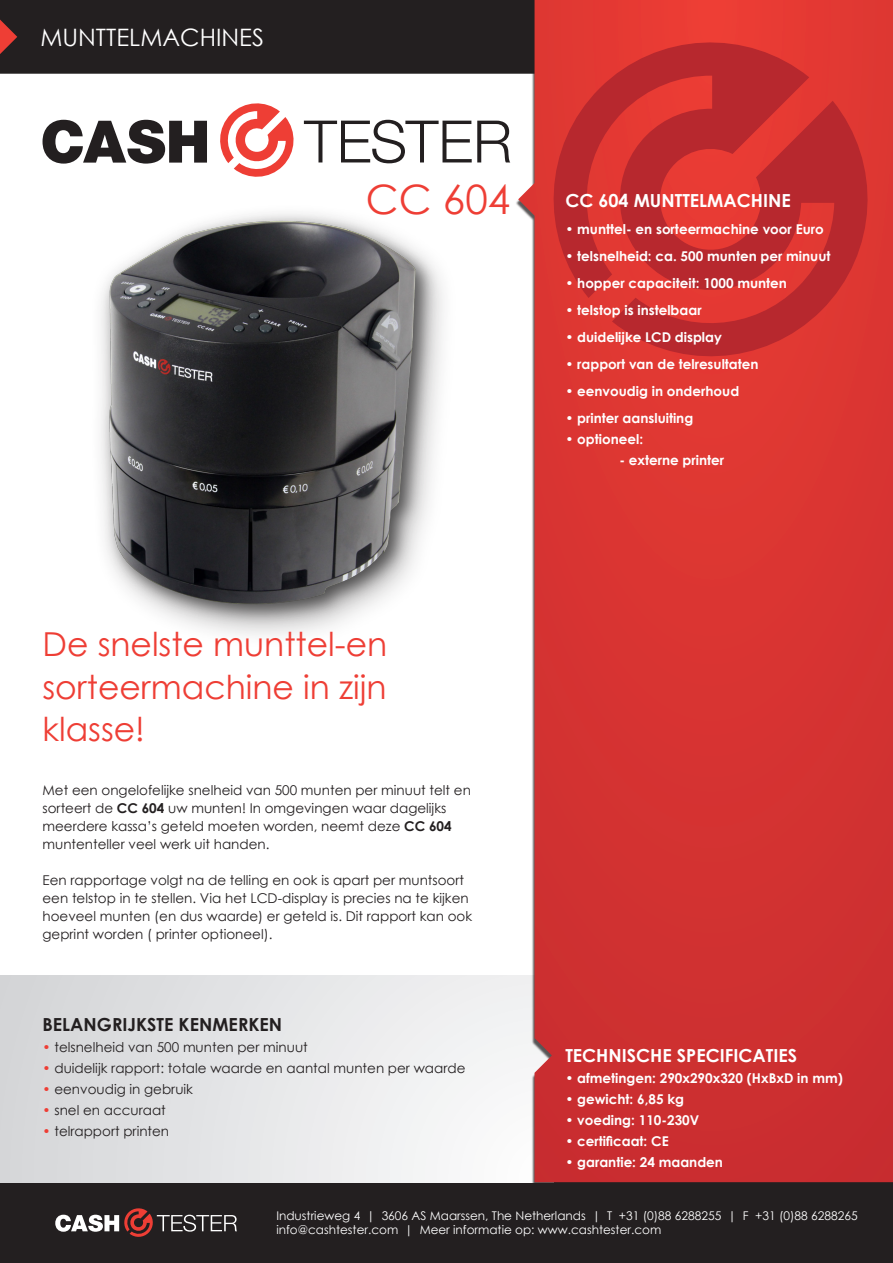
<style>
.page{position:relative;width:893px;height:1263px;background:#fff}
.page>*{position:absolute;margin:0;border:0;box-sizing:border-box;transform-origin:0 0}
.t1{font:40.5px "Century Gothic";color:#ee3e35}
.t2{font:33px/42.6px "Century Gothic";color:#ee3e35;text-align:justify}
.t3{font:24px "Century Gothic";color:#fff}
.t4{font:700 18px "Century Gothic";color:#fff}
.t5{font:700 18px "Century Gothic";color:#231f20}
.t6{font:13.5px/18px "Century Gothic";color:#231f20}
.t7{font:700 13.5px "Century Gothic";color:#fff}
.t8{font:12px/14.2px "Century Gothic";color:#fff}
.s1{font-weight:700}
.s2{color:#ee3e35}
</style>
<div class="page">
<div style="left:0;top:0;width:515px;height:74px;background:#231f20"></div>
<div style="left:0;top:1182px;width:893px;height:81px;background:#231f20"></div>
<div style="left:0;top:975px;width:554px;height:208px;background:linear-gradient(to right,#d4d5d8,#fafafb)"></div>
<svg style="left:518px;top:0;width:375px;height:1182px;background:#d53d3b"></svg>
<svg style="left:539px;top:27px;width:344px;height:344px;background:#d03130"></svg>
<svg style="left:220px;top:103px;width:74px;height:74px"></svg>
<svg style="left:43px;top:120px;width:164px;height:44px"></svg>
<svg style="left:304px;top:120px;width:206px;height:43px"></svg>
<svg style="left:55px;top:1208px;width:182px;height:29px"></svg>
<img style="left:101px;top:213px;width:342px;height:422px">
<svg style="left:0;top:20px;width:17px;height:34px"></svg>
<h3 class="t3" style="left:40px;top:21px;width:225px">MUNTTELMACHINES</h3>
<h1 class="t1" style="left:366px;top:171px;width:146px">CC 604</h1>
<h3 class="t4" style="left:565px;top:187px;width:227px">CC 604 MUNTTELMACHINE</h3>
<p class="t7" style="left:565px;top:219px;width:260px">• munttel- en sorteermachine voor Euro</p>
<p class="t7" style="left:565px;top:246px;width:267px">• telsnelheid: ca. 500 munten per minuut</p>
<p class="t7" style="left:565px;top:273px;width:223px">• hopper capaciteit: 1000 munten</p>
<p class="t7" style="left:565px;top:300px;width:138px">• telstop is instelbaar</p>
<p class="t7" style="left:565px;top:327px;width:158px">• duidelijke LCD display</p>
<p class="t7" style="left:565px;top:354px;width:195px">• rapport van de telresultaten</p>
<p class="t7" style="left:565px;top:381px;width:175px">• eenvoudig in onderhoud</p>
<p class="t7" style="left:565px;top:408px;width:129px">• printer aansluiting</p>
<p class="t7" style="left:565px;top:429px;width:79px">• optioneel:</p>
<p class="t7" style="left:619px;top:450px;width:106px">- externe printer</p>
<h2 class="t2" style="left:43px;top:622px;width:346px">De snelste munttel-en sorteermachine in zijn klasse!</h2>
<p class="t6" style="left:43px;top:781px;width:430px">Met een ongelofelijke snelheid van 500 munten per minuut telt en sorteert de <span class="s1">CC 604</span> uw munten! In omgevingen waar dagelijks meerdere kassa’s geteld moeten worden, neemt deze <span class="s1">CC 604 </span>muntenteller veel werk uit handen.</p>
<p class="t6" style="left:43px;top:871px;width:431px">Een rapportage volgt na de telling en ook is apart per muntsoort een telstop in te stellen. Via het LCD-display is precies na te kijken hoeveel munten (en dus waarde) er geteld is. Dit rapport kan ook geprint worden ( printer optioneel).</p>
<h3 class="t5" style="left:43px;top:1010px;width:241px">BELANGRIJKSTE KENMERKEN</h3>
<p class="t6" style="left:43px;top:1037px;width:267px"><span class="s2">•</span> telsnelheid van 500 munten per minuut</p>
<p class="t6" style="left:43px;top:1058px;width:424px"><span class="s2">•</span> duidelijk rapport: totale waarde en aantal munten per waarde</p>
<p class="t6" style="left:43px;top:1079px;width:152px"><span class="s2">•</span> eenvoudig in gebruik</p>
<p class="t6" style="left:43px;top:1100px;width:125px"><span class="s2">•</span> snel en accuraat</p>
<p class="t6" style="left:43px;top:1121px;width:128px"><span class="s2">•</span> telrapport printen</p>
<h3 class="t4" style="left:565px;top:1041px;width:233px">TECHNISCHE SPECIFICATIES</h3>
<p class="t7" style="left:565px;top:1067px;width:279px">• afmetingen: 290x290x320 (HxBxD in mm)</p>
<p class="t7" style="left:565px;top:1088px;width:120px">• gewicht: 6,85 kg</p>
<p class="t7" style="left:565px;top:1109px;width:135px">• voeding: 110-230V</p>
<p class="t7" style="left:565px;top:1130px;width:105px">• certificaat: CE</p>
<p class="t7" style="left:565px;top:1151px;width:159px">• garantie: 24 maanden</p>
<p class="t8" style="left:276px;top:1208px;width:583px">Industrieweg 4 | 3606 AS Maarssen, The Netherlands | T +31 (0)88 6288255 | F +31 (0)88 6288265 info@cashtester.com | Meer informatie op: www.cashtester.com</p>
</div>
